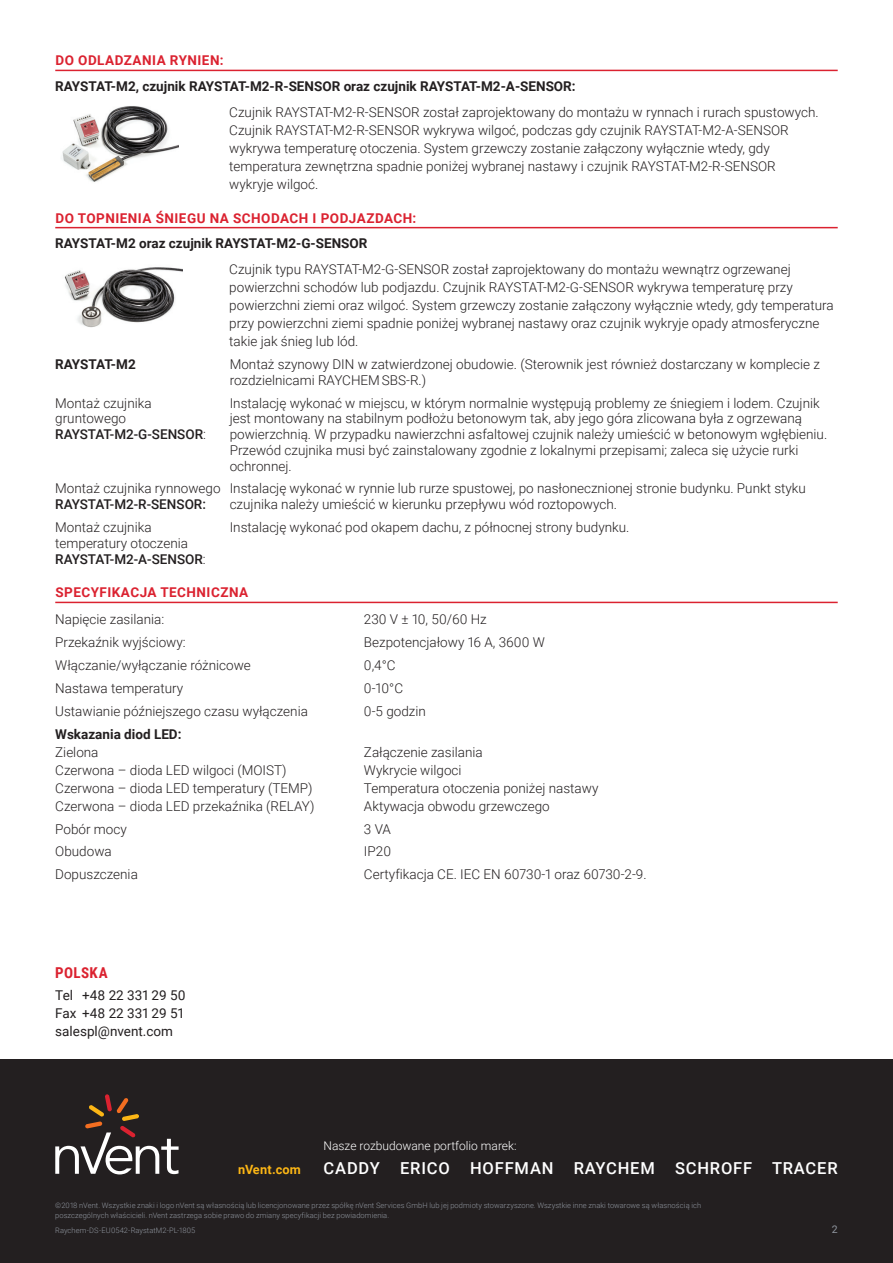
<style>
.page{position:relative;width:893px;height:1263px;background:#fff}
.page>*{position:absolute;margin:0;border:0;box-sizing:border-box;transform-origin:0 0}
.t1{font:500 16.5px "Roboto";letter-spacing:.05em;color:#fff}
.t2{font:700 15px "Roboto Condensed";letter-spacing:.02em;color:#db2230}
.t3{font:300 13.5px/18px "Roboto";color:#231f20}
.t4{font:700 13.5px "Roboto";color:#231f20}
.t5{font:700 13.5px "Roboto";letter-spacing:.035em;color:#db2230}
.t6{font:13.5px/18px "Roboto";color:#231f20}
.t7{font:500 13.5px "Roboto";color:#231f20}
.t8{font:700 12.75px "Roboto";letter-spacing:.015em;color:#fcb615}
.t9{font:300 12px "Roboto";color:#fff}
.t10{font:10.5px "Roboto";color:#8f959e}
.t11{font:300 7.5px/10.5px "Roboto";letter-spacing:.01em;color:#8f959e}
.s1{font-weight:500}
</style>
<div class="page">
<div style="left:0;top:1059px;width:893px;height:204px;background:#231f20"></div>
<svg style="left:55px;top:1094px;width:124px;height:80px"></svg>
<hr style="left:55px;top:70px;width:783px;height:1px;background:#db2230">
<hr style="left:55px;top:227px;width:783px;height:1px;background:#db2230">
<hr style="left:55px;top:602px;width:783px;height:1px;background:#db2230">
<img style="left:61px;top:106px;width:117px;height:76px">
<img style="left:64px;top:267px;width:119px;height:61px">
<p class="t5" style="left:56px;top:51px;width:170px">DO ODLADZANIA RYNIEN:</p>
<p class="t4" style="left:55px;top:76px;width:522px">RAYSTAT-M2, czujnik RAYSTAT-M2-R-SENSOR oraz czujnik RAYSTAT-M2-A-SENSOR:</p>
<p class="t3" style="left:229px;top:103px;width:591px">Czujnik RAYSTAT-M2-R-SENSOR został zaprojektowany do montażu w rynnach i rurach spustowych.<br>Czujnik RAYSTAT-M2-R-SENSOR wykrywa wilgoć, podczas gdy czujnik RAYSTAT-M2-A-SENSOR wykrywa temperaturę otoczenia. System grzewczy zostanie załączony wyłącznie wtedy, gdy temperatura zewnętrzna spadnie poniżej wybranej nastawy i czujnik RAYSTAT-M2-R-SENSOR wykryje wilgoć.</p>
<p class="t5" style="left:56px;top:208px;width:362px">DO TOPNIENIA ŚNIEGU NA SCHODACH I PODJAZDACH:</p>
<p class="t4" style="left:55px;top:234px;width:314px">RAYSTAT-M2 oraz czujnik RAYSTAT-M2-G-SENSOR</p>
<p class="t3" style="left:229px;top:260px;width:606px">Czujnik typu RAYSTAT-M2-G-SENSOR został zaprojektowany do montażu wewnątrz ogrzewanej powierzchni schodów lub podjazdu. Czujnik RAYSTAT-M2-G-SENSOR wykrywa temperaturę przy powierzchni ziemi oraz wilgoć. System grzewczy zostanie załączony wyłącznie wtedy, gdy temperatura przy powierzchni ziemi spadnie poniżej wybranej nastawy oraz czujnik wykryje opady atmosferyczne takie jak śnieg lub lód.</p>
<p class="t4" style="left:55px;top:355px;width:82px">RAYSTAT-M2</p>
<p class="t3" style="left:230px;top:356px;width:592px;line-height:15.8px">Montaż szynowy DIN w zatwierdzonej obudowie. (Sterownik jest również dostarczany w komplecie z rozdzielnicami RAYCHEMSBS-R.)</p>
<p class="t3" style="left:55px;top:394px;width:152px;line-height:15.8px">Montaż czujnika gruntowego<br><span class="s1">RAYSTAT-M2-G-SENSOR</span>:</p>
<p class="t3" style="left:230px;top:394px;width:599px;line-height:15.8px">Instalację wykonać w miejscu, w którym normalnie występują problemy ze śniegiem i lodem. Czujnik jest montowany na stabilnym podłożu betonowym tak, aby jego góra zlicowana była z ogrzewaną powierzchnią. W przypadku nawierzchni asfaltowej czujnik należy umieścić w betonowym wgłębieniu.<br>Przewód czujnika musi być zainstalowany zgodnie z lokalnymi przepisami; zaleca się użycie rurki ochronnej.</p>
<p class="t3" style="left:55px;top:479px;width:167px">Montaż czujnika rynnowego</p>
<p class="t7" style="left:55px;top:495px;width:152px">RAYSTAT-M2-R-SENSOR:</p>
<p class="t3" style="left:230px;top:480px;width:578px;line-height:15.8px">Instalację wykonać w rynnie lub rurze spustowej, po nasłonecznionej stronie budynku. Punkt styku czujnika należy umieścić w kierunku przepływu wód roztopowych.</p>
<p class="t3" style="left:55px;top:519px;width:152px;line-height:15.8px">Montaż czujnika temperatury otoczenia<br><span class="s1">RAYSTAT-M2-A-SENSOR</span>:</p>
<p class="t3" style="left:230px;top:518px;width:401px">Instalację wykonać pod okapem dachu, z północnej strony budynku.</p>
<p class="t5" style="left:55px;top:583px;width:194px">SPECYFIKACJA TECHNICZNA</p>
<p class="t3" style="left:55px;top:610px;width:110px">Napięcie zasilania:</p>
<p class="t3" style="left:364px;top:610px;width:124px">230 V ± 10, 50/60 Hz</p>
<p class="t3" style="left:55px;top:633px;width:132px">Przekaźnik wyjściowy:</p>
<p class="t3" style="left:364px;top:633px;width:182px">Bezpotencjałowy 16 A, 3600 W</p>
<p class="t3" style="left:55px;top:656px;width:197px">Włączanie/wyłączanie różnicowe</p>
<p class="t3" style="left:364px;top:656px;width:33px">0,4°C</p>
<p class="t3" style="left:55px;top:679px;width:129px">Nastawa temperatury</p>
<p class="t3" style="left:364px;top:679px;width:41px">0-10°C</p>
<p class="t3" style="left:55px;top:701px;width:254px">Ustawianie późniejszego czasu wyłączenia</p>
<p class="t3" style="left:364px;top:701px;width:63px">0-5 godzin</p>
<p class="t4" style="left:55px;top:724px;width:128px">Wskazania diod LED:</p>
<p class="t3" style="left:55px;top:742px;width:261px">Zielona<br>Czerwona – dioda LED wilgoci (MOIST)<br>Czerwona – dioda LED temperatury (TEMP)<br>Czerwona – dioda LED przekaźnika (RELAY)</p>
<p class="t3" style="left:364px;top:742px;width:236px">Załączenie zasilania<br>Wykrycie wilgoci<br>Temperatura otoczenia poniżej nastawy<br>Aktywacja obwodu grzewczego</p>
<p class="t3" style="left:55px;top:819px;width:73px">Pobór mocy</p>
<p class="t3" style="left:364px;top:819px;width:29px">3 VA</p>
<p class="t3" style="left:55px;top:842px;width:58px">Obudowa</p>
<p class="t3" style="left:364px;top:842px;width:29px">IP20</p>
<p class="t3" style="left:55px;top:865px;width:84px">Dopuszczenia</p>
<p class="t3" style="left:364px;top:865px;width:284px">Certyfikacja CE. IEC EN 60730-1 oraz 60730-2-9.</p>
<p class="t2" style="left:55px;top:962px;width:54px">POLSKA</p>
<p class="t6" style="left:55px;top:986px;width:132px">Tel +48 22 331 29 50<br>Fax +48 22 331 29 51 salespl@nvent.com</p>
<p class="t9" style="left:324px;top:1137px;width:194px">Nasze rozbudowane portfolio marek:</p>
<p class="t1" style="left:324px;top:1156px;width:516px">CADDY ERICO HOFFMAN RAYCHEM SCHROFF TRACER</p>
<p class="t11" style="left:55px;top:1200px;width:647px">©2018 nVent. Wszystkie znaki i logo nVent są własnością lub licencjonowane przez spółkę nVent Services GmbH lub jej podmioty stowarzyszone. Wszystkie inne znaki towarowe są własnością ich poszczególnych właścicieli. nVent zastrzega sobie prawo do zmiany specyfikacji bez powiadomienia.</p>
<p class="t11" style="left:55px;top:1225px;width:142px">Raychem-DS-EU0542-RaystatM2-PL-1805</p>
<p class="t8" style="left:238px;top:1160px;width:64px">nVent.com</p>
<p class="t10" style="left:832px;top:1222px;width:7px">2</p>
</div>
